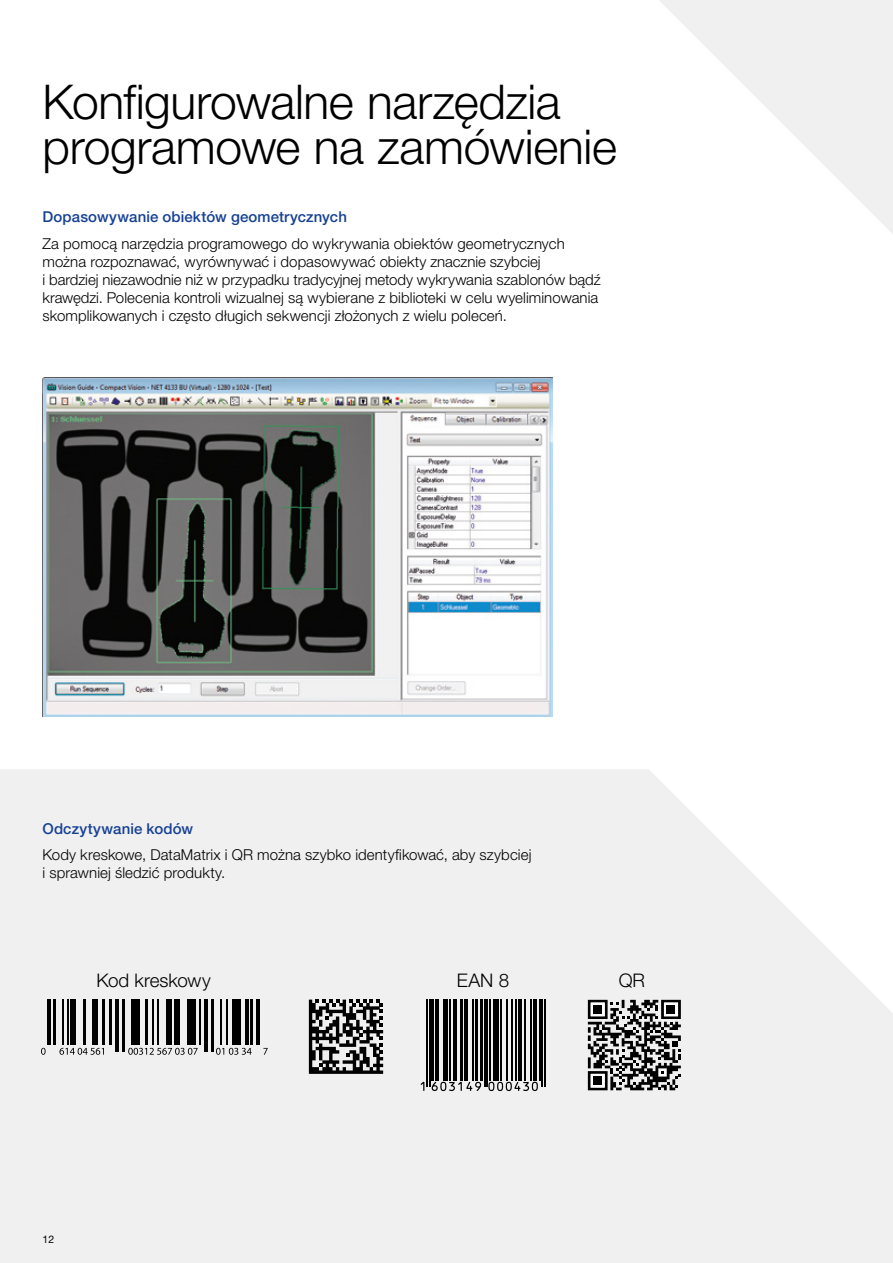
<style>
.page{position:relative;width:893px;height:1263px;background:#fff}
.page>*{position:absolute;margin:0;border:0;box-sizing:border-box;transform-origin:0 0}
.t1{font:300 48px/45px "Helvetica Neue LT Pro";letter-spacing:-.01em;color:#000}
.t2{font:300 18.9px "Helvetica Neue LT Pro";letter-spacing:-.235em;color:#000}
.t3{font:300 18.75px "Helvetica Neue LT Pro";color:#000}
.t4{font:300 15px/18px "Helvetica Neue LT Pro";letter-spacing:.005em;color:#000}
.t5{font:500 15px "Helvetica Neue LT Pro";letter-spacing:.005em;color:#164194}
.t6{font:10.5px "Helvetica Neue LT Pro";color:#000}
</style>
<div class="page">
<svg style="left:0;top:769px;width:893px;height:494px;fill:#f0f0f0"></svg>
<svg style="left:659px;top:0;width:234px;height:234px"></svg>
<img style="left:43px;top:377px;width:510px;height:340px">
<svg style="left:309px;top:999px;width:74px;height:75px"></svg>
<hr style="left:427px;top:1000px;width:1px;height:87px;background:#000">
<hr style="left:429px;top:1000px;width:1px;height:87px;background:#000">
<hr style="left:432px;top:1000px;width:2px;height:81px;background:#000">
<hr style="left:435px;top:1000px;width:4px;height:81px;background:#000">
<hr style="left:443px;top:1000px;width:2px;height:81px;background:#000">
<hr style="left:446px;top:1000px;width:2px;height:81px;background:#000">
<hr style="left:449px;top:1000px;width:1px;height:81px;background:#000">
<hr style="left:453px;top:1000px;width:3px;height:81px;background:#000">
<hr style="left:460px;top:1000px;width:3px;height:81px;background:#000">
<hr style="left:464px;top:1000px;width:1px;height:81px;background:#000">
<hr style="left:466px;top:1000px;width:2px;height:81px;background:#000">
<hr style="left:473px;top:1000px;width:1px;height:81px;background:#000">
<hr style="left:475px;top:1000px;width:3px;height:81px;background:#000">
<hr style="left:480px;top:1000px;width:3px;height:81px;background:#000">
<hr style="left:484px;top:1000px;width:1px;height:87px;background:#000">
<hr style="left:486px;top:1000px;width:2px;height:87px;background:#000">
<hr style="left:489px;top:1000px;width:1px;height:81px;background:#000">
<hr style="left:493px;top:1000px;width:3px;height:81px;background:#000">
<hr style="left:498px;top:1000px;width:1px;height:81px;background:#000">
<hr style="left:500px;top:1000px;width:1px;height:81px;background:#000">
<hr style="left:506px;top:1000px;width:2px;height:81px;background:#000">
<hr style="left:511px;top:1000px;width:2px;height:81px;background:#000">
<hr style="left:515px;top:1000px;width:1px;height:81px;background:#000">
<hr style="left:518px;top:1000px;width:3px;height:81px;background:#000">
<hr style="left:524px;top:1000px;width:1px;height:81px;background:#000">
<hr style="left:530px;top:1000px;width:1px;height:81px;background:#000">
<hr style="left:533px;top:1000px;width:3px;height:81px;background:#000">
<hr style="left:539px;top:1000px;width:1px;height:81px;background:#000">
<hr style="left:541px;top:1000px;width:2px;height:87px;background:#000">
<hr style="left:544px;top:1000px;width:1px;height:87px;background:#000">
<svg style="left:421px;top:1082px;width:3px;height:9px"></svg>
<svg style="left:432px;top:1082px;width:49px;height:9px"></svg>
<svg style="left:488px;top:1082px;width:50px;height:9px"></svg>
<svg style="left:588px;top:1000px;width:93px;height:90px"></svg>
<div style="left:233px;top:999px;width:8px;height:46px;background:#000"></div>
<hr style="left:245px;top:999px;width:3px;height:46px;background:#000">
<hr style="left:250px;top:999px;width:3px;height:46px;background:#000">
<hr style="left:257px;top:999px;width:3px;height:46px;background:#000">
<hr style="left:47px;top:999px;width:4px;height:46px;background:#000">
<div style="left:131px;top:999px;width:9px;height:46px;background:#000"></div>
<div style="left:187px;top:999px;width:9px;height:46px;background:#000"></div>
<hr style="left:53px;top:999px;width:3px;height:46px;background:#000">
<div style="left:71px;top:999px;width:5px;height:46px;background:#000"></div>
<div style="left:92px;top:999px;width:6px;height:46px;background:#000"></div>
<div style="left:166px;top:999px;width:6px;height:46px;background:#000"></div>
<div style="left:174px;top:999px;width:6px;height:46px;background:#000"></div>
<hr style="left:116px;top:999px;width:3px;height:53px;background:#000">
<hr style="left:122px;top:999px;width:2px;height:53px;background:#000">
<hr style="left:205px;top:999px;width:3px;height:53px;background:#000">
<hr style="left:212px;top:999px;width:2px;height:53px;background:#000">
<hr style="left:83px;top:999px;width:2px;height:46px;background:#000">
<hr style="left:146px;top:999px;width:2px;height:46px;background:#000">
<hr style="left:157px;top:999px;width:2px;height:46px;background:#000">
<hr style="left:199px;top:999px;width:2px;height:46px;background:#000">
<hr style="left:152px;top:999px;width:2px;height:46px;background:#000">
<hr style="left:68px;top:999px;width:1px;height:46px;background:#000">
<hr style="left:62px;top:999px;width:2px;height:46px;background:#000">
<hr style="left:226px;top:999px;width:1px;height:46px;background:#000">
<hr style="left:220px;top:999px;width:2px;height:46px;background:#000">
<hr style="left:109px;top:999px;width:3px;height:46px;background:#000">
<hr style="left:103px;top:999px;width:2px;height:46px;background:#000">
<svg style="left:41px;top:1048px;width:5px;height:7px"></svg>
<svg style="left:59px;top:1048px;width:45px;height:7px"></svg>
<svg style="left:128px;top:1048px;width:70px;height:7px"></svg>
<svg style="left:216px;top:1048px;width:36px;height:7px"></svg>
<svg style="left:263px;top:1048px;width:5px;height:7px"></svg>
<h1 class="t1" style="left:43px;top:79px;width:576px">Konfigurowalne narzędzia programowe na zamówienie</h1>
<p class="t5" style="left:43px;top:208px;width:306px">Dopasowywanie obiektów geometrycznych</p>
<p class="t4" style="left:43px;top:234px;width:560px">Za pomocą narzędzia programowego do wykrywania obiektów geometrycznych można rozpoznawać, wyrównywać i dopasowywać obiekty znacznie szybciej<br>i bardziej niezawodnie niż w przypadku tradycyjnej metody wykrywania szablonów bądź krawędzi. Polecenia kontroli wizualnej są wybierane z biblioteki w celu wyeliminowania skomplikowanych i często długich sekwencji złożonych z wielu poleceń.</p>
<p class="t5" style="left:43px;top:819px;width:152px">Odczytywanie kodów</p>
<p class="t4" style="left:43px;top:845px;width:490px">Kody kreskowe, DataMatrix i QR można szybko identyfikować, aby szybciej i sprawniej śledzić produkty.</p>
<p class="t2" style="left:482px;top:968px;width:31px">N 8</p>
<p class="t2" style="left:618px;top:968px;width:31px">QQ RR</p>
<p class="t2" style="left:115px;top:968px;width:75px">B aB ar crr co do dee</p>
<p class="t2" style="left:459px;top:968px;width:52px">EAN 8</p>
<p class="t3" style="left:97px;top:969px;width:116px">Kod k eskowy</p>
<p class="t6" style="left:43px;top:1232px;width:13px">12</p>
</div>
